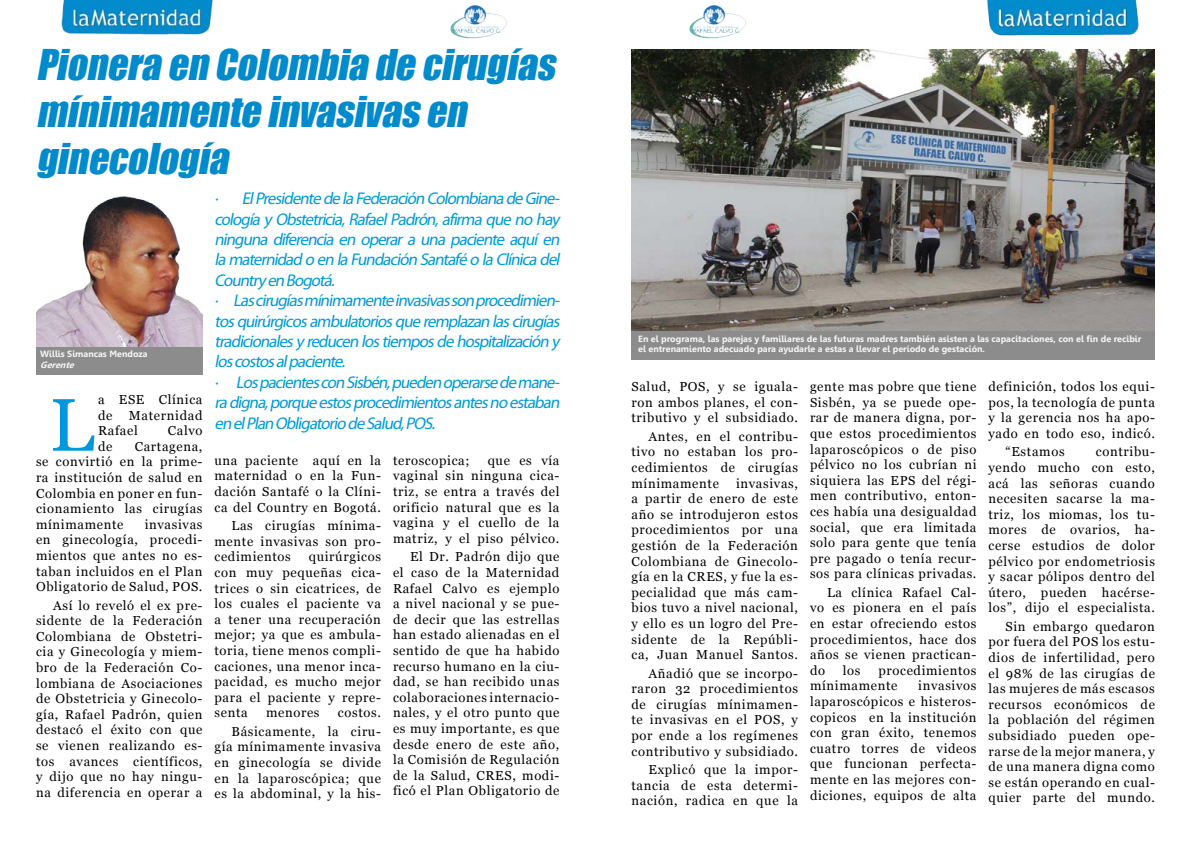
<style>
.page{position:relative;width:1191px;height:842px;background:#fff}
.page>*{position:absolute;margin:0;border:0;box-sizing:border-box;transform-origin:0 0}
.t1{font:74.3px "Georgia";color:#0097dc}
.t2{font:italic 39px/46.8px "Impact";color:#018bcc}
.t3{font:italic 17px/20.4px "Myriad Pro";letter-spacing:-.065em;color:#009bd5}
.t4{font:13px/15.6px "Georgia";letter-spacing:.05em;color:#000;text-align:justify}
.t5{font:700 9px/10.8px "Gisha";color:#f3f4f4}
.t6{font:italic 700 9px "Gisha";color:#f3f4f4}
</style>
<div class="page">
<img style="left:631px;top:49px;width:524px;height:310px">
<img style="left:61px;top:0;width:1078px;height:39px">
<img style="left:36px;top:196px;width:166px;height:178px">
<h2 class="t2" style="left:36px;top:40px;width:530px">Pionera en Colombia de cirugías mínimamente invasivasen ginecología</h2>
<p class="t3" style="left:214px;top:188px;width:350px">· ElPresidentedelaFederaciónColombianadeGine&shy;cologíayObstetricia,RafaelPadrón,afirmaquenohay ninguna diferencia en operar a una paciente aquí en lamaternidadoenlaFundaciónSantaféolaClínicadel CountryenBogotá.<br>· Lascirugíasmínimamenteinvasivassonprocedimien&shy;tosquirúrgicosambulatoriosqueremplazanlascirugías tradicionalesyreducenlostiemposdehospitalizacióny loscostosalpaciente.<br>· LospacientesconSisbén,puedenoperarsedemane&shy;radigna,porqueestosprocedimientosantesnoestaban</p>
<p class="t5" style="left:40px;top:348px;width:109px">Willis Simancas Mendoza</p>
<p class="t6" style="left:40px;top:359px;width:38px">Gerente</p>
<p class="t4" style="left:98px;top:392px;width:106px">a ESE Clínica de</p>
<h1 class="t1" style="left:49px;top:380px;width:46px">L</h1>
<p class="t4" style="left:98px;top:407px;width:106px;text-indent:31px">Maternidad<br>Rafael</p>
<h3 class="t3" style="left:214px;top:412px;width:226px">enelPlanObligatoriodeSalud,POS.</h3>
<p class="t4" style="left:168px;top:423px;width:36px">Calvo</p>
<p class="t4" style="left:98px;top:439px;width:16px">de</p>
<p class="t4" style="left:36px;top:439px;width:168px;text-indent:99px">Cartagena, se convirtió en la prime&shy;ra institución de salud en Colombia en poner en fun&shy;cionamiento las cirugías mínimamente</p>
<p class="t4" style="left:214px;top:453px;width:168px">una paciente aquí en la maternidad o en la Fun&shy;dación Santafé o la Clíni&shy;ca del Country en Bogotá.</p>
<p class="t4" style="left:214px;top:518px;width:168px;text-indent:17px">Las cirugías mínima&shy;mente invasivas son pro&shy;cedimientos</p>
<p class="t4" style="left:393px;top:453px;width:168px;text-indent:95px">que es vía vaginal sin ninguna cica&shy;triz, se entra a través del orificio natural que es la vagina y el cuello de la matriz, y el piso pélvico.</p>
<p class="t4" style="left:393px;top:549px;width:168px;text-indent:17px">El Dr. Padrón dijo que el caso de la Maternidad Rafael Calvo es ejemplo a nivel nacional y se pue&shy;de decir que las estrellas han estado alienadas en el sentido de que ha habido recurso humano en la ciu&shy;dad, se han recibido unas colaboraciones internacio&shy;nales, y el otro punto que es muy importante, es que desde enero de este año, la Comisión de Regulación de la Salud, CRES, modi&shy;ficó el Plan Obligatorio de</p>
<p class="t4" style="left:393px;top:453px;width:78px">teroscopica;</p>
<p class="t4" style="left:36px;top:517px;width:168px;text-indent:109px">invasivas en ginecología, procedi&shy;mientos que antes no es&shy;taban incluidos en el Plan Obligatorio de Salud, POS.</p>
<p class="t4" style="left:36px;top:597px;width:168px;text-indent:17px">Así lo reveló el ex pre&shy;sidente de la Federación Colombiana de Obstetri&shy;cia y Ginecología y miem&shy;bro de la Federación Co&shy;lombiana de Asociaciones de Obstetricia y Ginecolo&shy;gía, Rafael Padrón, quien destacó el éxito con que se vienen realizando es&shy;tos avances científicos, y dijo que no hay ningu&shy;na diferencia en operar a</p>
<p class="t4" style="left:214px;top:549px;width:168px;text-indent:94px">quirúrgicos con muy pequeñas cica&shy;trices o sin cicatrices, de los cuales el paciente va a tener una recuperación mejor; ya que es ambula&shy;toria, tiene menos compli&shy;caciones, una menor inca&shy;pacidad, es mucho mejor para el paciente y repre&shy;senta</p>
<p class="t4" style="left:231px;top:704px;width:151px;line-height:18.4px;text-align:right">costos.<br>Básicamente, la ciru-</p>
<p class="t4" style="left:214px;top:739px;width:168px">gía mínimamente invasiva en ginecología se divide en la laparoscópica; que es la abdominal, y la his-</p>
<p class="t4" style="left:266px;top:705px;width:55px">menores</p>
<p class="t5" style="left:638px;top:333px;width:505px">En el programa, las parejas y familiares de las futuras madres también asisten a las capacitaciones, con el fin de recibir el entrenamiento adecuado para ayudarle a estas a llevar el período de gestación.</p>
<p class="t4" style="left:631px;top:379px;width:168px">Salud, POS, y se iguala&shy;ron ambos planes, el con&shy;tributivo y el subsidiado.</p>
<p class="t4" style="left:631px;top:429px;width:168px;text-indent:17px">Antes, en el contribu&shy;tivo no estaban los pro&shy;cedimientos de cirugías mínimamente</p>
<p class="t4" style="left:631px;top:476px;width:168px;text-indent:105px">invasivas, a partir de enero de este año se introdujeron estos procedimientos por una gestión de la Federación Colombiana de Ginecolo&shy;gía en la CRES, y fue la es&shy;pecialidad que más cam&shy;bios tuvo a nivel nacional, y ello es un logro del Pre&shy;sidente de la Repúbli&shy;ca, Juan Manuel Santos.</p>
<p class="t4" style="left:631px;top:666px;width:168px;text-indent:17px">Añadió que se incorpo&shy;raron 32 procedimientos de cirugías mínimamen&shy;te invasivas en el POS, y por ende a los regímenes contributivo y subsidiado.</p>
<p class="t4" style="left:631px;top:762px;width:168px;text-indent:17px">Explicó que la impor&shy;tancia de esta determi&shy;nación, radica en que la</p>
<p class="t4" style="left:810px;top:379px;width:168px">gente mas pobre que tiene Sisbén, ya se puede ope&shy;rar de manera digna, por&shy;que estos procedimientos laparoscópicos o de piso pélvico no los cubrían ni siquiera las EPS del régi&shy;men contributivo, enton&shy;ces había una desigualdad social, que era limitada solo para gente que tenía pre pagado o tenía recur&shy;sos para clínicas privadas.</p>
<p class="t4" style="left:810px;top:585px;width:168px;text-indent:17px">La clínica Rafael Cal&shy;vo es pionera en el país en estar ofreciendo estos procedimientos, hace dos años se vienen practican&shy;do</p>
<p class="t4" style="left:810px;top:663px;width:168px;text-indent:68px">procedimientos mínimamente</p>
<p class="t4" style="left:843px;top:663px;width:19px">los</p>
<p class="t4" style="left:810px;top:678px;width:168px;text-indent:108px">invasivos laparoscópicos e histeros&shy;copicos en la institución con gran éxito, tenemos cuatro torres de videos que funcionan perfecta&shy;mente en las mejores con&shy;diciones, equipos de alta</p>
<p class="t4" style="left:988px;top:379px;width:168px">definición, todos los equi&shy;pos, la tecnología de punta y la gerencia nos ha apo&shy;yado en todo eso, indicó.</p>
<p class="t4" style="left:1005px;top:444px;width:61px">“Estamos</p>
<p class="t4" style="left:988px;top:444px;width:168px;text-indent:107px">contribu&shy;yendo mucho con esto, acá las señoras cuando necesiten sacarse la ma&shy;triz, los miomas, los tu&shy;mores de ovarios, ha&shy;cerse estudios de dolor pélvico por endometriosis y sacar pólipos dentro del útero, pueden hacérse&shy;los”, dijo el especialista.</p>
<p class="t4" style="left:988px;top:619px;width:168px;text-indent:17px">Sin embargo quedaron por fuera del POS los estu&shy;dios de infertilidad, pero el 98% de las cirugías de las mujeres de más escasos recursos económicos de la población del régimen subsidiado pueden ope&shy;rarse de la mejor manera, y de una manera digna como se están operando en cual&shy;quier parte del mundo.</p>
</div>
